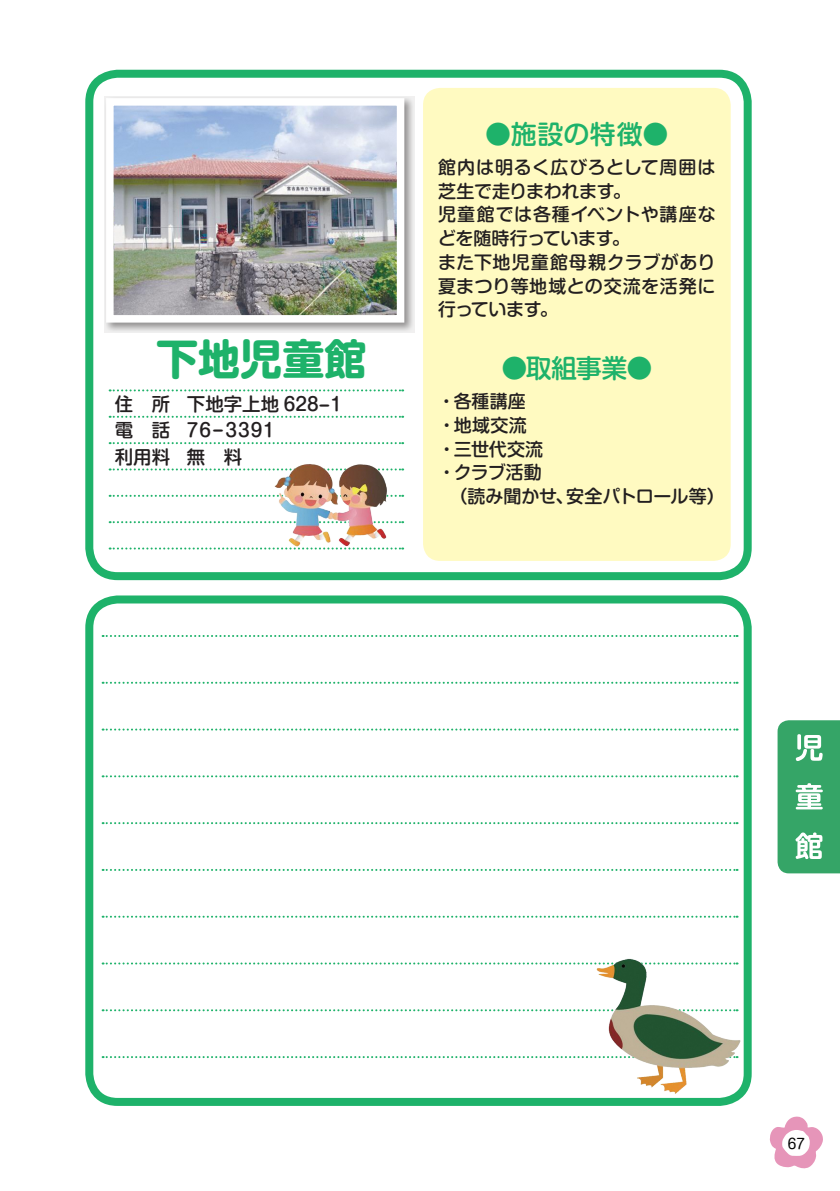
<style>
.page{position:relative;width:840px;height:1191px;background:#fff}
.page>*{position:absolute;margin:0;border:0;box-sizing:border-box;transform-origin:0 0}
.t1{font:700 42px "Shin M Go Pro";color:#1eb26a}
.t2{font:500 26px "Shin M Go Pro";letter-spacing:-.005em;color:#1eb26a}
.t3{font:500 18.4px/26.6px "Shin M Go Pro";color:#231f20}
.t4{font:500 18px/23.8px "Shin M Go Pro";letter-spacing:.01em;color:#231f20}
.t5{font:14px "Shin M Go Pro";color:#030303}
</style>
<div class="page">
<div style="left:85px;top:70px;width:666px;height:510px;border:8px solid #1eb26a;border-radius:28px"></div>
<div style="left:85px;top:595px;width:666px;height:511px;border:8px solid #1eb26a;border-radius:28px"></div>
<div style="left:423px;top:88px;width:307px;height:473px;background:#fffac1;border-radius:17px"></div>
<svg style="left:104px;top:96px;width:310px;height:237px;background:#cfcece"></svg>
<img style="left:115px;top:107px;width:280px;height:206px">
<div style="left:106px;top:98px;width:298px;height:224px;border:8px solid #fff"></div>
<svg style="left:110px;top:389px;width:293px;height:2px"></svg>
<svg style="left:110px;top:547px;width:293px;height:2px"></svg>
<svg style="left:110px;top:416px;width:293px;height:2px"></svg>
<svg style="left:110px;top:442px;width:293px;height:2px"></svg>
<svg style="left:110px;top:468px;width:293px;height:2px"></svg>
<svg style="left:110px;top:495px;width:293px;height:2px"></svg>
<svg style="left:110px;top:521px;width:293px;height:2px"></svg>
<svg style="left:102px;top:1056px;width:493px;height:2px"></svg>
<svg style="left:102px;top:1009px;width:493px;height:2px"></svg>
<svg style="left:102px;top:962px;width:493px;height:2px"></svg>
<svg style="left:102px;top:915px;width:635px;height:2px"></svg>
<svg style="left:102px;top:869px;width:635px;height:2px"></svg>
<svg style="left:102px;top:822px;width:635px;height:2px"></svg>
<svg style="left:102px;top:775px;width:635px;height:2px"></svg>
<svg style="left:102px;top:728px;width:635px;height:2px"></svg>
<svg style="left:102px;top:682px;width:635px;height:2px"></svg>
<svg style="left:102px;top:635px;width:635px;height:2px"></svg>
<img style="left:595px;top:958px;width:146px;height:137px">
<img style="left:273px;top:464px;width:115px;height:84px">
<svg style="left:769px;top:1116px;width:53px;height:53px"></svg>
<svg style="left:777px;top:720px;width:62px;height:153px;background:#55b37f"></svg>
<h1 class="t1" style="left:156px;top:325px;width:211px">下地児童館</h1>
<p class="t3" style="left:115px;top:388px;width:229px">住　所 下地字上地 628-1電　話 76-3391<br>利用料 無　料</p>
<h2 class="t2" style="left:485px;top:113px;width:185px">●施設の特徴●</h2>
<p class="t4" style="left:438px;top:153px;width:279px">館内は明るく広びろとして周囲は芝生で走りまわれます。<br>児童館では各種イベントや講座などを随時行っています。<br>また下地児童館母親クラブがあり夏まつり等地域との交流を活発に行っています。</p>
<h2 class="t2" style="left:501px;top:347px;width:152px">●取組事業●</h2>
<p class="t4" style="left:437px;top:387px;width:90px">・各種講座</p>
<p class="t4" style="left:437px;top:411px;width:90px">・地域交流</p>
<p class="t4" style="left:437px;top:434px;width:107px">・三世代交流</p>
<p class="t4" style="left:437px;top:458px;width:106px">・クラブ活動</p>
<p class="t4" style="left:449px;top:482px;width:277px">（読み聞かせ、安全パトロール等）</p>
<p class="t5" style="left:787px;top:1132px;width:19px">67</p>
</div>
